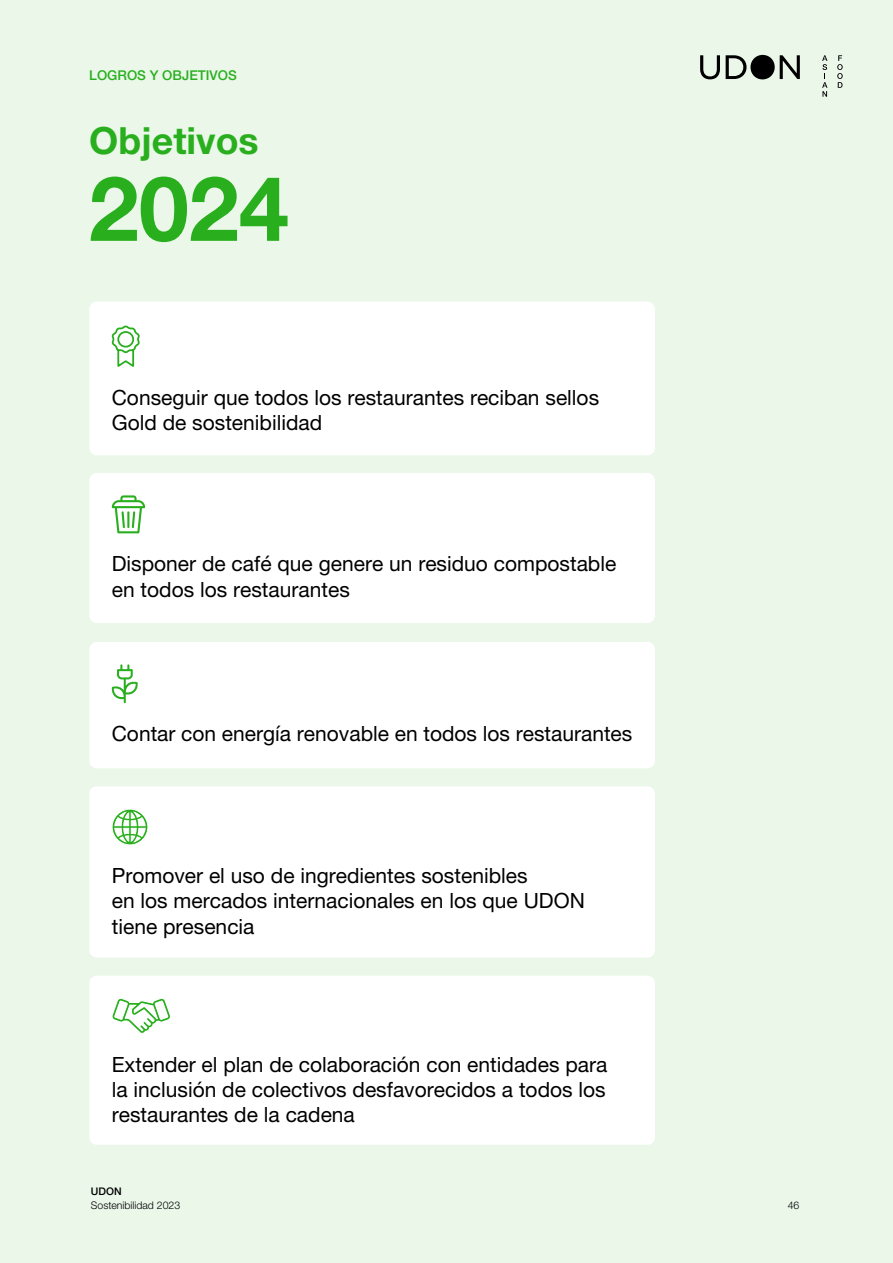
<style>
.page{position:relative;width:893px;height:1263px;background:#eaf7e9}
.page>*{position:absolute;margin:0;border:0;box-sizing:border-box;transform-origin:0 0}
.t1{font:700 90px "Helvetica Neue LT Pro";color:#29af1e}
.t2{font:700 37.5px "Helvetica Neue LT Pro";color:#29af1e}
.t3{font:21px/25.2px "Helvetica Neue LT Pro";color:#000}
.t4{font:500 13.5px "Helvetica Neue LT Pro";color:#29af1e}
.t5{font:300 10.5px "Helvetica Neue LT Pro";color:#000}
.t6{font:500 10.5px "Helvetica Neue LT Pro";color:#000}
</style>
<div class="page">
<svg style="left:700px;top:55px;width:20px;height:24px"></svg>
<svg style="left:726px;top:55px;width:20px;height:24px"></svg>
<div style="left:750px;top:55px;width:25px;height:24px;background:#000;border-radius:50%"></div>
<svg style="left:780px;top:55px;width:20px;height:24px"></svg>
<svg style="left:822px;top:55px;width:5px;height:42px"></svg>
<svg style="left:837px;top:55px;width:6px;height:33px"></svg>
<div style="left:89px;top:302px;width:566px;height:153px;background:#fff;border-radius:8px"></div>
<svg style="left:111px;top:325px;width:29px;height:42px"></svg>
<div style="left:89px;top:473px;width:566px;height:150px;background:#fff;border-radius:8px"></div>
<svg style="left:112px;top:495px;width:33px;height:38px"></svg>
<div style="left:89px;top:642px;width:566px;height:126px;background:#fff;border-radius:8px"></div>
<svg style="left:111px;top:664px;width:27px;height:39px"></svg>
<div style="left:89px;top:786px;width:566px;height:171px;background:#fff;border-radius:8px"></div>
<svg style="left:112px;top:809px;width:36px;height:36px"></svg>
<div style="left:89px;top:975px;width:566px;height:170px;background:#fff;border-radius:8px"></div>
<svg style="left:112px;top:998px;width:59px;height:36px"></svg>
<p class="t4" style="left:89px;top:67px;width:149px">LOGROS Y OBJETIVOS</p>
<h2 class="t2" style="left:89px;top:118px;width:171px">Objetivos</h2>
<h1 class="t1" style="left:89px;top:153px;width:202px">2024</h1>
<p class="t3" style="left:112px;top:385px;width:489px">Conseguir que todos los restaurantes reciban sellos<br>Gold de sostenibilidad</p>
<p class="t3" style="left:112px;top:551px;width:506px">Disponer de café que genere un residuo compostable en todos los restaurantes</p>
<p class="t3" style="left:112px;top:721px;width:522px">Contar con energía renovable en todos los restaurantes</p>
<p class="t3" style="left:112px;top:863px;width:474px">Promover el uso de ingredientes sostenibles<br>en los mercados internacionales en los que UDON tiene presencia</p>
<p class="t3" style="left:112px;top:1051px;width:497px;text-align:justify">Extender el plan de colaboración con entidades para la inclusión de colectivos desfavorecidos a todos los restaurantes de la cadena</p>
<p class="t6" style="left:91px;top:1185px;width:32px">UDON</p>
<p class="t5" style="left:91px;top:1199px;width:91px">Sostenibilidad 2023</p>
<p class="t5" style="left:788px;top:1199px;width:13px">46</p>
</div>
